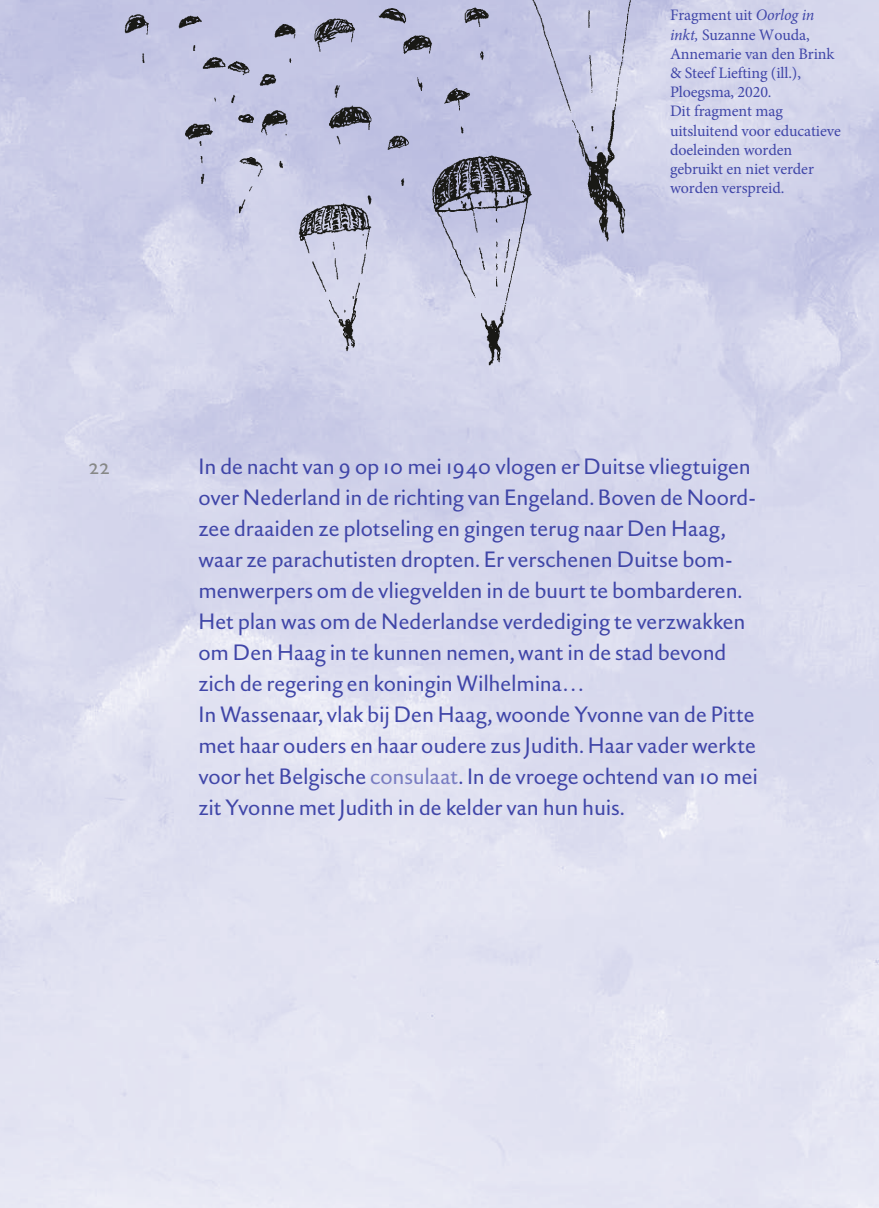
<style>
.page{position:relative;width:879px;height:1208px;background:#fff}
.page>*{position:absolute;margin:0;border:0;box-sizing:border-box;transform-origin:0 0}
.t1{font:23px/31px "DTL Haarlemmer Sans DOT";letter-spacing:-.005em;color:#4046a8}
.t2{font:23px "DTL Haarlemmer Sans DOT Caps";color:#878887}
.t3{font:16px/19.2px "Minion Pro";letter-spacing:-.005em;color:#4046a8}
.s1{font-style:italic}
.s2{font-family:"DTL Haarlemmer Sans DOT Caps"}
.s3{color:#797dc2}
</style>
<div class="page">
<img style="left:110px;top:0;width:542px;height:384px">
<p class="t3" style="left:670px;top:6px;width:172px">Fragment uit <span class="s1">Oorlog in inkt,</span> Suzanne Wouda,<br>Annemarie van den Brink &amp; Steef Liefting (ill.),<br>Ploegsma, 2020.<br>Dit fragment mag uitsluitend voor educatieve doeleinden worden gebruikt en niet verder worden verspreid.</p>
<p class="t2" style="left:89px;top:452px;width:22px">22</p>
<p class="t1" style="left:198px;top:451px;width:561px">In de nacht van <span class="s2">9</span> op <span class="s2">10</span> mei <span class="s2">1940</span> vlogen er Duitse vliegtuigen over Nederland in de richting van Engeland. Boven de Noord&shy;zee draaiden ze plotseling en gingen terug naar Den Haag, waar ze parachutisten dropten. Er verschenen Duitse bom&shy;menwerpers om de vliegvelden in de buurt te bombarderen.<br>Het plan was om de Nederlandse verdediging te verzwakken om Den Haag in te kunnen nemen, want in de stad bevond zich de regering en koningin Wilhelmina…<br>In Wassenaar, vlak bij Den Haag, woonde Yvonne van de Pitte met haar ouders en haar oudere zus Judith. Haar vader werkte voor het Belgische <span class="s3">consulaat</span>. In de vroege ochtend van <span class="s2">10</span> mei zit Yvonne met Judith in de kelder van hun huis.</p>
</div>
